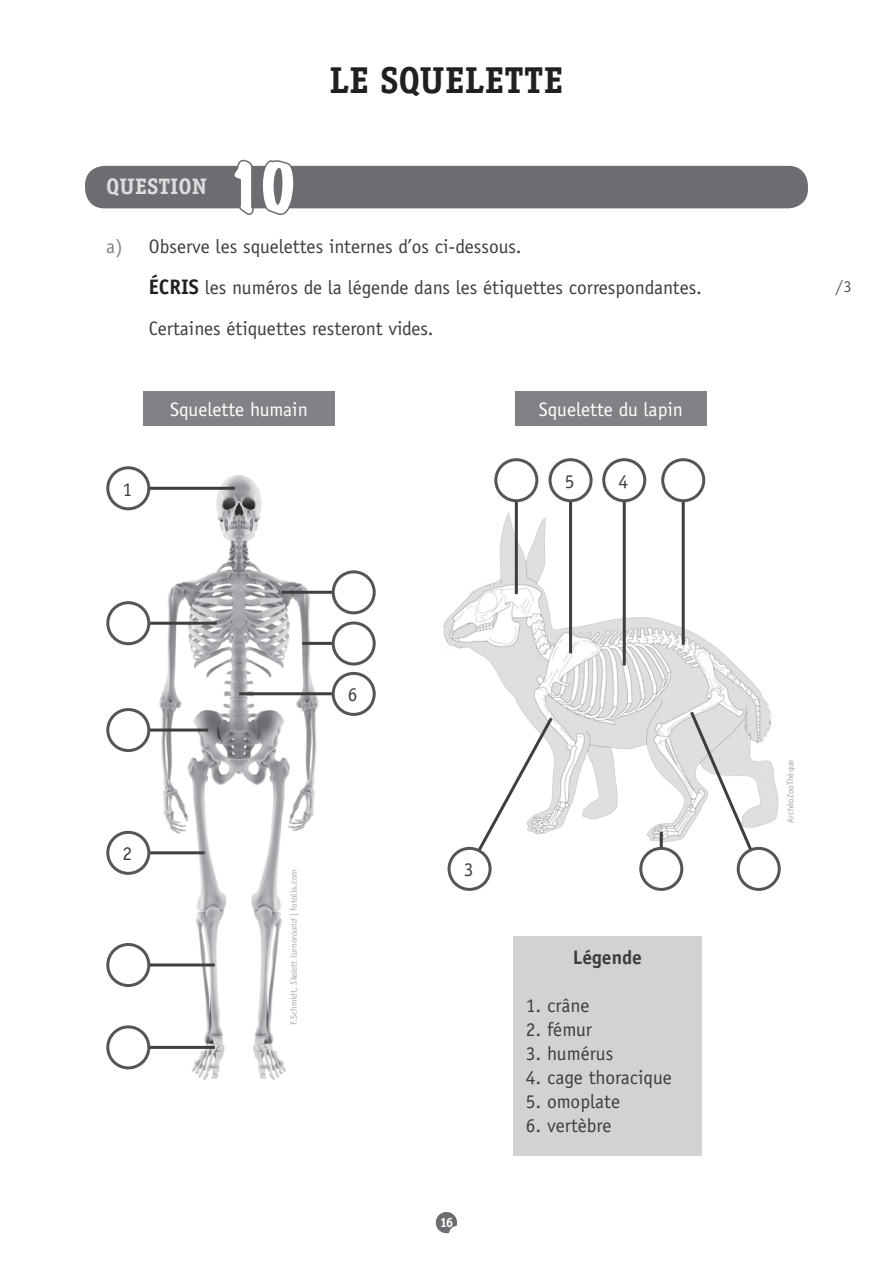
<style>
.page{position:relative;width:893px;height:1263px;background:#fff}
.page>*{position:absolute;margin:0;border:0;box-sizing:border-box;transform-origin:0 0}
.t1{font:expanded 60px "Marker Felt";color:#fff}
.t2{font:700 37.5px "Officina Serif";letter-spacing:.01em;color:#231f20}
.t3{font:700 22.5px "Officina Serif";color:#dcdddf}
.t4{font:700 21px "Officina Sans";color:#231f20}
.t5{font:19.5px/41px "Officina Sans";color:#3e3e3f}
.t6{font:19.5px "Officina Sans";color:#fff}
.t7{font:700 19.5px "Officina Sans";color:#3e3e3f}
.t8{font:16.5px "Officina Serif";color:#57585a}
.t9{font:700 13.5px "Officina Serif";color:#fff}
.t10{font:9px "Officina Sans";color:#a8a9ad}
.s1{color:#808285}
.s2{font-style:italic}
</style>
<div class="page">
<svg style="left:436px;top:1212px;width:21px;height:21px"></svg>
<div style="left:85px;top:166px;width:723px;height:42px;background:#6c6d70;border-radius:20px"></div>
<svg style="left:231px;top:159px;width:65px;height:56px"></svg>
<img style="left:141px;top:470px;width:196px;height:610px">
<img style="left:443px;top:508px;width:336px;height:340px">
<hr style="left:141px;top:487px;width:94px;height:3px;background:#3e3e3f">
<hr style="left:141px;top:622px;width:76px;height:3px;background:#3e3e3f">
<hr style="left:141px;top:851px;width:64px;height:3px;background:#3e3e3f">
<hr style="left:141px;top:728px;width:67px;height:3px;background:#3e3e3f">
<hr style="left:239px;top:692px;width:110px;height:3px;background:#3e3e3f">
<hr style="left:302px;top:642px;width:47px;height:3px;background:#3e3e3f">
<hr style="left:282px;top:591px;width:67px;height:3px;background:#3e3e3f">
<hr style="left:141px;top:963px;width:74px;height:3px;background:#3e3e3f">
<hr style="left:141px;top:1046px;width:74px;height:3px;background:#3e3e3f">
<div style="left:108px;top:468px;width:41px;height:41px;background:#fff;border-radius:50%"></div>
<div style="left:106px;top:466px;width:44px;height:44px;border:3px solid #545557;border-radius:50%"></div>
<div style="left:108px;top:603px;width:41px;height:41px;background:#fff;border-radius:50%"></div>
<div style="left:106px;top:601px;width:44px;height:44px;border:3px solid #545557;border-radius:50%"></div>
<div style="left:108px;top:832px;width:41px;height:41px;background:#fff;border-radius:50%"></div>
<div style="left:106px;top:831px;width:44px;height:44px;border:3px solid #545557;border-radius:50%"></div>
<div style="left:108px;top:709px;width:41px;height:41px;background:#fff;border-radius:50%"></div>
<div style="left:106px;top:708px;width:44px;height:44px;border:3px solid #545557;border-radius:50%"></div>
<div style="left:333px;top:673px;width:41px;height:41px;background:#fff;border-radius:50%"></div>
<div style="left:332px;top:672px;width:44px;height:44px;border:3px solid #545557;border-radius:50%"></div>
<div style="left:333px;top:623px;width:41px;height:41px;background:#fff;border-radius:50%"></div>
<div style="left:332px;top:621px;width:44px;height:44px;border:3px solid #545557;border-radius:50%"></div>
<div style="left:333px;top:572px;width:41px;height:41px;background:#fff;border-radius:50%"></div>
<div style="left:332px;top:570px;width:44px;height:44px;border:3px solid #545557;border-radius:50%"></div>
<div style="left:108px;top:944px;width:41px;height:41px;background:#fff;border-radius:50%"></div>
<div style="left:106px;top:943px;width:44px;height:44px;border:3px solid #545557;border-radius:50%"></div>
<div style="left:108px;top:1027px;width:41px;height:41px;background:#fff;border-radius:50%"></div>
<div style="left:106px;top:1025px;width:44px;height:44px;border:3px solid #545557;border-radius:50%"></div>
<hr style="left:515px;top:495px;width:3px;height:99px;background:#3e3e3f">
<svg style="left:474px;top:714px;width:81px;height:142px"></svg>
<hr style="left:623px;top:495px;width:3px;height:170px;background:#3e3e3f">
<hr style="left:569px;top:495px;width:3px;height:158px;background:#3e3e3f">
<hr style="left:682px;top:495px;width:3px;height:150px;background:#3e3e3f">
<hr style="left:660px;top:832px;width:3px;height:25px;background:#3e3e3f">
<svg style="left:688px;top:708px;width:70px;height:153px"></svg>
<div style="left:496px;top:460px;width:41px;height:41px;background:#fff;border-radius:50%"></div>
<div style="left:494px;top:458px;width:44px;height:44px;border:3px solid #545557;border-radius:50%"></div>
<div style="left:449px;top:848px;width:41px;height:41px;background:#fff;border-radius:50%"></div>
<div style="left:448px;top:847px;width:44px;height:44px;border:3px solid #545557;border-radius:50%"></div>
<div style="left:641px;top:848px;width:41px;height:41px;background:#fff;border-radius:50%"></div>
<div style="left:639px;top:847px;width:44px;height:44px;border:3px solid #545557;border-radius:50%"></div>
<div style="left:738px;top:848px;width:41px;height:41px;background:#fff;border-radius:50%"></div>
<div style="left:737px;top:847px;width:44px;height:44px;border:3px solid #545557;border-radius:50%"></div>
<div style="left:604px;top:460px;width:41px;height:41px;background:#fff;border-radius:50%"></div>
<div style="left:602px;top:458px;width:44px;height:44px;border:3px solid #545557;border-radius:50%"></div>
<div style="left:550px;top:460px;width:41px;height:41px;background:#fff;border-radius:50%"></div>
<div style="left:549px;top:458px;width:44px;height:44px;border:3px solid #545557;border-radius:50%"></div>
<div style="left:663px;top:460px;width:41px;height:41px;background:#fff;border-radius:50%"></div>
<div style="left:661px;top:458px;width:44px;height:44px;border:3px solid #545557;border-radius:50%"></div>
<div style="left:513px;top:936px;width:189px;height:220px;background:#d1d2d4"></div>
<div style="left:143px;top:391px;width:192px;height:34px;background:#808285"></div>
<div style="left:515px;top:391px;width:192px;height:34px;background:#808285"></div>
<p class="t3" style="left:106px;top:173px;width:102px">QUESTION</p>
<h1 class="t1" style="left:225px;top:141px;width:74px">10</h1>
<h2 class="t2" style="left:329px;top:57px;width:236px">LE SQUELETTE</h2>
<p class="t5" style="left:106px;top:226px;width:417px"><span class="s1">a)</span> Observe les squelettes internes d’os ci-dessous.</p>
<p class="t4" style="left:149px;top:273px;width:31px">ÉCRIS</p>
<p class="t5" style="left:149px;top:267px;width:554px;text-indent:56px">les numéros de la légende dans les étiquettes correspondantes.<br>Certaines étiquettes resteront vides.</p>
<p class="t5" style="left:122px;top:469px;width:11px">1</p>
<p class="t6" style="left:170px;top:398px;width:139px">Squelette humain</p>
<p class="t6" style="left:539px;top:398px;width:146px">Squelette du lapin</p>
<p class="t5" style="left:565px;top:460px;width:11px">5</p>
<p class="t5" style="left:618px;top:460px;width:11px">4</p>
<p class="t5" style="left:122px;top:833px;width:11px">2</p>
<p class="t5" style="left:348px;top:674px;width:11px">6</p>
<p class="t10" style="left:289px;top:1025px;width:157px;rotate:-90deg">F.Schmidt, <span class="s2">Skelett turnaround</span> | fotolia.com</p>
<p class="t5" style="left:464px;top:849px;width:11px">3</p>
<p class="t9" style="left:440px;top:1214px;width:15px">16</p>
<p class="t7" style="left:573px;top:945px;width:71px">Légende</p>
<p class="t5" style="left:526px;top:985px;width:65px">1. crâne</p>
<p class="t5" style="left:526px;top:1009px;width:68px">2. fémur</p>
<p class="t5" style="left:526px;top:1033px;width:89px">3. humérus</p>
<p class="t5" style="left:526px;top:1057px;width:147px">4. cage thoracique</p>
<p class="t5" style="left:526px;top:1081px;width:96px">5. omoplate</p>
<p class="t5" style="left:526px;top:1105px;width:87px">6. vertèbre</p>
<p class="t8" style="left:835px;top:277px;width:18px">/3</p>
<p class="t10" style="left:785px;top:823px;width:65px;rotate:-90deg">ArchéoZooThèque</p>
</div>
